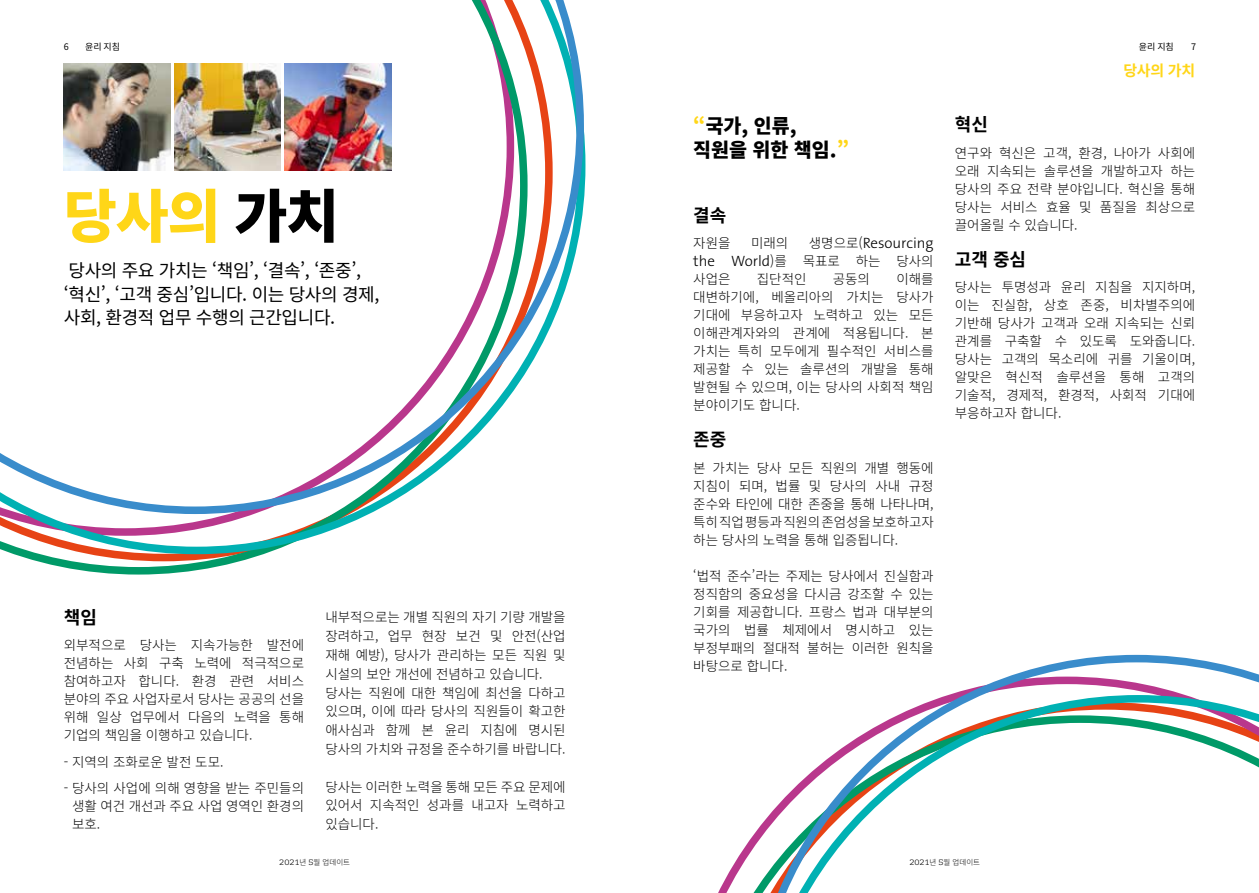
<style>
.page{position:relative;width:1259px;height:893px;background:#fff}
.page>*{position:absolute;margin:0;border:0;box-sizing:border-box;transform-origin:0 0}
.t1{font:900 57.6px "Noto Sans CJ Kkr";color:#ffd618}
.t2{font:900 19.5px/24px "Noto Sans CJ Kkr";color:#000}
.t3{font:18px/23.4px "Noto Sans CJ Kkr";letter-spacing:-.02em;color:#000}
.t4{font:700 18px "Noto Sans CJ Kkr";color:#000}
.t5{font:300 15px "The Sans B3";color:#000}
.t6{font:700 15px "Noto Sans CJ Kkr";color:#ffd618}
.t7{font:300 13.5px/18px "Noto Sans CJ Kkr";color:#000;text-align:justify}
.t8{font:9px "Noto Sans CJ Kkr";color:#000}
.t9{font:300 7.5px "Noto Sans CJ Kkr";color:#000}
.s1{color:#000}
.s2{color:#ffd618}
.s3{font-family:"Noto Sans CJ Kkr";font-size:13.5px}
.s4{font-family:"The Sans B3";font-size:15px}
.s5{font-family:"FS Rufus"}
</style>
<div class="page">
<svg style="left:13px;top:554px;width:251px;height:21px"></svg>
<svg style="left:0;top:132px;width:585px;height:422px"></svg>
<svg style="left:0;top:0;width:584px;height:514px"></svg>
<img style="left:64px;top:64px;width:106px;height:106px">
<img style="left:174px;top:64px;width:107px;height:106px">
<img style="left:285px;top:64px;width:106px;height:106px">
<svg style="left:718px;top:844px;width:29px;height:49px"></svg>
<svg style="left:747px;top:655px;width:512px;height:238px"></svg>
<p class="t8" style="left:64px;top:41px;width:6px">6</p>
<p class="t8" style="left:85px;top:41px;width:37px">윤리 지침</p>
<p class="t8" style="left:1138px;top:41px;width:37px">윤리 지침</p>
<p class="t8" style="left:1191px;top:41px;width:6px">7</p>
<h1 class="t1" style="left:64px;top:184px;width:277px">당사의 <span class="s1">가치</span></h1>
<h3 class="t3" style="left:64px;top:259px;width:317px">당사의 주요 가치는 ‘책임’, ‘결속’, ‘존중’, ‘혁신’, ‘고객 중심’입니다. 이는 당사의 경제, 사회, 환경적 업무 수행의 근간입니다.</h3>
<h3 class="t4" style="left:64px;top:607px;width:35px">책임</h3>
<p class="t7" style="left:64px;top:636px;width:242px">외부적으로 당사는 지속가능한 발전에 전념하는 사회 구축 노력에 적극적으로 참여하고자 합니다. 환경 관련 서비스 분야의 주요 사업자로서 당사는 공공의 선을 위해 일상 업무에서 다음의 노력을 통해 기업의 책임을 이행하고 있습니다.</p>
<p class="t7" style="left:64px;top:753px;width:161px">- 지역의 조화로운 발전 도모.</p>
<p class="t7" style="left:72px;top:779px;width:233px;text-indent:-8px">- 당사의 사업에 의해 영향을 받는 주민들의 생활 여건 개선과 주요 사업 영역인 환경의 보호.</p>
<p class="t7" style="left:325px;top:608px;width:242px;line-height:18.8px;text-align:left">내부적으로는 개별 직원의 자기 기량 개발을 장려하고, 업무 현장 보건 및 안전(산업 재해 예방), 당사가 관리하는 모든 직원 및 시설의 보안 개선에 전념하고 있습니다. 당사는 직원에 대한 책임에 최선을 다하고 있으며, 이에 따라 당사의 직원들이 확고한 애사심과 함께 본 윤리 지침에 명시된 당사의 가치와 규정을 준수하기를 바랍니다.</p>
<p class="t7" style="left:325px;top:777px;width:242px;line-height:18.8px">당사는 이러한 노력을 통해 모든 주요 문제에 있어서 지속적인 성과를 내고자 노력하고 있습니다.</p>
<h2 class="t2" style="left:693px;top:114px;width:157px"><span class="s2">“</span>국가, 인류, 직원을 위한 책임.<span class="s2">”</span></h2>
<h3 class="t4" style="left:693px;top:205px;width:35px">결속</h3>
<p class="t7" style="left:693px;top:235px;width:39px">자원을</p>
<p class="t7" style="left:751px;top:235px;width:39px">미래의</p>
<p class="t5" style="left:809px;top:236px;width:126px"><span class="s3">생명으로(</span>Resourcing</p>
<p class="t7" style="left:693px;top:253px;width:242px"><span class="s4">the World</span>)를 목표로 하는 당사의 사업은</p>
<p class="t7" style="left:757px;top:271px;width:51px">집단적인</p>
<p class="t7" style="left:833px;top:271px;width:39px">공동의</p>
<p class="t7" style="left:693px;top:271px;width:242px;text-indent:203px">이해를 대변하기에, 베올리아의 가치는 당사가 기대에 부응하고자 노력하고 있는 모든 이해관계자와의 관계에 적용됩니다. 본 가치는 특히 모두에게 필수적인 서비스를 제공할 수 있는 솔루션의 개발을 통해 발현될 수 있으며, 이는 당사의 사회적 책임 분야이기도 합니다.</p>
<h3 class="t4" style="left:693px;top:430px;width:35px">존중</h3>
<p class="t7" style="left:693px;top:459px;width:242px">본 가치는 당사 모든 직원의 개별 행동에 지침이 되며, 법률 및 당사의 사내 규정 준수와 타인에 대한 존중을 통해 나타나며, 특히 직업 평등과 직원의 존엄성을 보호하고자 하는 당사의 노력을 통해 입증됩니다.</p>
<p class="t7" style="left:693px;top:567px;width:242px">‘법적 준수’라는 주제는 당사에서 진실함과 정직함의 중요성을 다시금 강조할 수 있는 기회를 제공합니다. 프랑스 법과 대부분의 국가의 법률 체제에서 명시하고 있는 부정부패의 절대적 불허는 이러한 원칙을 바탕으로 합니다.</p>
<p class="t6" style="left:1123px;top:62px;width:73px">당사의 가치</p>
<h3 class="t4" style="left:955px;top:115px;width:35px">혁신</h3>
<p class="t7" style="left:955px;top:144px;width:242px">연구와 혁신은 고객, 환경, 나아가 사회에 오래 지속되는 솔루션을 개발하고자 하는 당사의 주요 전략 분야입니다. 혁신을 통해 당사는 서비스 효율 및 품질을 최상으로 끌어올릴 수 있습니다.</p>
<h3 class="t4" style="left:955px;top:249px;width:73px">고객 중심</h3>
<p class="t7" style="left:955px;top:279px;width:242px">당사는 투명성과 윤리 지침을 지지하며, 이는 진실함, 상호 존중, 비차별주의에 기반해 당사가 고객과 오래 지속되는 신뢰 관계를 구축할 수 있도록 도와줍니다. 당사는 고객의 목소리에 귀를 기울이며, 알맞은 혁신적 솔루션을 통해 고객의 기술적, 경제적, 환경적, 사회적 기대에 부응하고자 합니다.</p>
<p class="t9" style="left:279px;top:858px;width:72px"><span class="s5">2021</span>년 <span class="s5">5</span>월 업데이트</p>
<p class="t9" style="left:909px;top:858px;width:72px"><span class="s5">2021</span>년 <span class="s5">5</span>월 업데이트</p>
</div>
